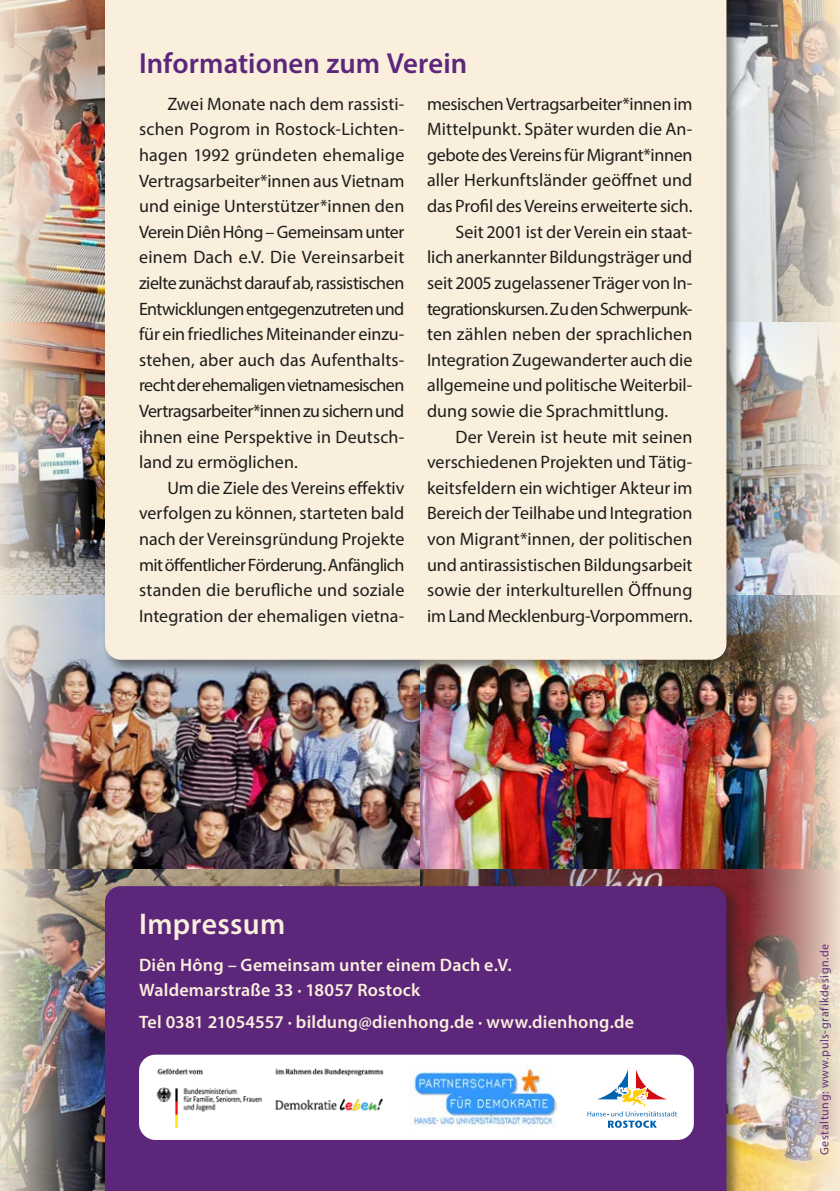
<style>
.page{position:relative;width:840px;height:1191px;background:#fff}
.page>*{position:absolute;margin:0;border:0;box-sizing:border-box;transform-origin:0 0}
.t1{font:600 30px "Myriad Pro";letter-spacing:.015em;color:#faefdc}
.t2{font:600 29px "Myriad Pro";letter-spacing:.005em;color:#5c267b}
.t3{font:18px/25.6px "Myriad Pro";color:#1d1d1b;text-align:justify}
.t4{font:600 18px/25.6px "Myriad Pro";letter-spacing:.01em;color:#faefdc}
.t5{font:18px "Myriad Pro";letter-spacing:-.02em;color:#1d1d1b}
.t6{font:18px "Myriad Pro";letter-spacing:-.035em;color:#1d1d1b}
.t7{font:12px "Myriad Pro";letter-spacing:.045em;color:#5c267b}
</style>
<div class="page">
<img style="left:91px;top:595px;width:656px;height:596px">
<div style="left:101px;top:882px;width:640px;height:309px;background:#1d1d1b;opacity:.55"></div>
<div style="left:105px;top:886px;width:621px;height:305px;background:#5c267b"></div>
<img style="left:91px;top:0;width:10px;height:322px">
<img style="left:91px;top:322px;width:10px;height:273px">
<img style="left:741px;top:0;width:6px;height:595px">
<div style="left:101px;top:0;width:640px;height:675px;background:#1d1d1b;opacity:.55"></div>
<div style="left:105px;top:0;width:621px;height:660px;background:#faefdc"></div>
<div style="left:145px;top:1061px;width:542px;height:72px;background:#fff;border-radius:10px"></div>
<div style="left:139px;top:1054px;width:554px;height:86px;border:12px solid #fff;border-radius:10px"></div>
<img style="left:153px;top:1066px;width:232px;height:61px">
<div style="left:564px;top:1062px;width:124px;height:67px;background:#fff"></div>
<svg style="left:587px;top:1067px;width:89px;height:60px"></svg>
<div style="left:401px;top:1064px;width:172px;height:69px;background:#fff"></div>
<img style="left:410px;top:1065px;width:146px;height:62px">
<img style="left:0;top:0;width:91px;height:1191px">
<img style="left:747px;top:0;width:92px;height:1191px">
<h2 class="t2" style="left:139px;top:45px;width:329px">Informationen zum Verein</h2>
<p class="t3" style="left:139px;top:91px;width:267px;text-indent:28px">Zwei Monate nach dem rassisti&shy;schen Pogrom in Rostock-Lichten&shy;hagen 1992 gründeten ehemalige Vertragsarbeiter*innen aus Vietnam und einige Unterstützer*innen den Verein Diên Hông – Gemeinsam unter einem Dach e.V. Die Vereinsarbeit zielte zunächst darauf ab, rassistischen Entwicklungen entgegenzutreten und für ein friedliches Miteinander einzu&shy;stehen, aber auch das Aufenthalts&shy;recht der ehemaligen vietnamesischen Vertragsarbeiter*innen zu sichern und ihnen eine Perspektive in Deutsch&shy;land zu ermöglichen.</p>
<p class="t3" style="left:139px;top:475px;width:267px;text-indent:28px">Um die Ziele des Vereins effektiv verfolgen zu können, starteten bald nach der Vereinsgründung Projekte mit öffentlicher Förderung. Anfänglich standen die berufliche und soziale Integration der ehemaligen vietna-</p>
<p class="t5" style="left:427px;top:93px;width:267px">mesischen Vertragsarbeiter*innen im</p>
<p class="t3" style="left:427px;top:116px;width:267px">Mittelpunkt. Später wurden die An-</p>
<p class="t5" style="left:427px;top:144px;width:267px">gebote des Vereins für Migrant*innen</p>
<p class="t3" style="left:427px;top:167px;width:267px">aller Herkunftsländer geöffnet und</p>
<p class="t3" style="left:427px;top:193px;width:267px">das Profil des Vereins erweiterte sich.</p>
<p class="t3" style="left:455px;top:219px;width:238px">Seit 2001 ist der Verein ein staat-</p>
<p class="t3" style="left:427px;top:244px;width:267px">lich anerkannter Bildungsträger und</p>
<p class="t3" style="left:427px;top:270px;width:267px">seit 2005 zugelassener Träger von In-</p>
<p class="t6" style="left:427px;top:297px;width:267px">tegrationskursen. Zu den Schwerpunk-</p>
<p class="t3" style="left:427px;top:321px;width:267px">ten zählen neben der sprachlichen</p>
<p class="t3" style="left:427px;top:346px;width:267px">Integration Zugewanderter auch die</p>
<p class="t3" style="left:427px;top:372px;width:267px">allgemeine und politische Weiterbil-</p>
<p class="t3" style="left:427px;top:398px;width:242px">dung sowie die Sprachmittlung.</p>
<p class="t3" style="left:455px;top:423px;width:238px">Der Verein ist heute mit seinen</p>
<p class="t3" style="left:427px;top:449px;width:267px">verschiedenen Projekten und Tätig-</p>
<p class="t3" style="left:427px;top:474px;width:267px">keitsfeldern ein wichtiger Akteur im</p>
<p class="t3" style="left:427px;top:500px;width:267px">Bereich der Teilhabe und Integration</p>
<p class="t3" style="left:427px;top:526px;width:267px">von Migrant*innen, der politischen</p>
<p class="t3" style="left:427px;top:551px;width:267px">und antirassistischen Bildungsarbeit</p>
<p class="t3" style="left:427px;top:577px;width:267px">sowie der interkulturellen Öffnung</p>
<p class="t3" style="left:427px;top:602px;width:267px">im Land Mecklenburg-Vorpommern.</p>
<h1 class="t1" style="left:139px;top:904px;width:148px">Impressum</h1>
<p class="t4" style="left:139px;top:951px;width:374px">Diên Hông – Gemeinsam unter einem Dach e.V.<br>Waldemarstraße 33 · 18057 Rostock</p>
<p class="t4" style="left:139px;top:1008px;width:496px">Tel 0381 21054557 · bildung@dienhong.de · www.dienhong.de</p>
<p class="t7" style="left:816px;top:1155px;width:213px;rotate:-90deg">Gestaltung: www.puls-grafikdesign.de</p>
</div>
